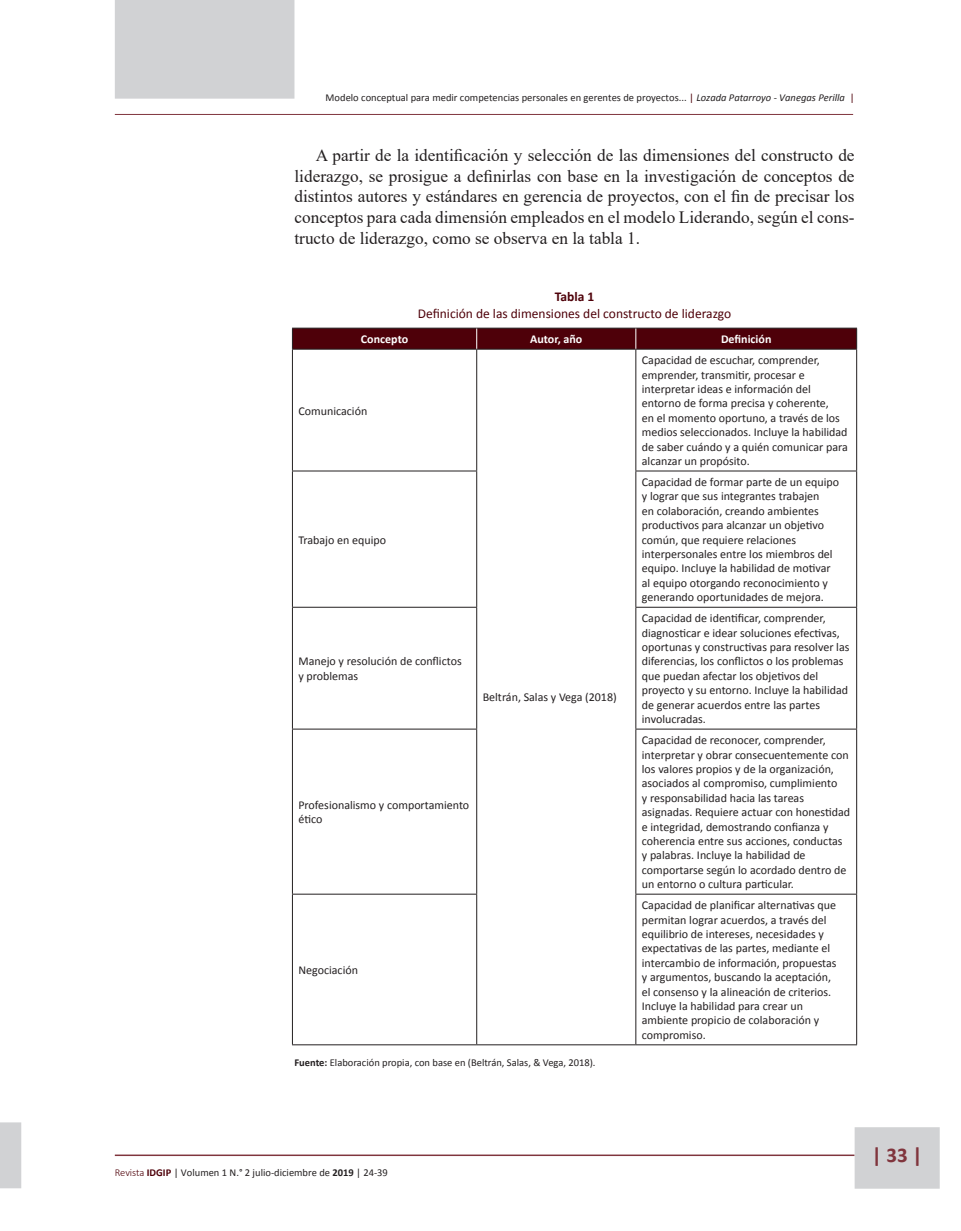
<style>
.page{position:relative;width:961px;height:1231px;background:#fff}
.page>*{position:absolute;margin:0;border:0;box-sizing:border-box;transform-origin:0 0}
.t1{font:700 21px "Calibri";color:#80353d}
.C__de_texto{font:17.25px/20.7px "Times New Roman";color:#231f20;text-align:justify}
.tit-cuadro{font:13.5px "Calibri";color:#4e0009}
.tit-cuadro-2{font:700 13.5px "Calibri";color:#4e0009}
.txt-cuadro{font:12px/14.4px "Calibri";color:#231f20}
.txt-cuadro-2{font:700 12px "Calibri";color:#fff}
.txt-cuadro-3{font:10.5px "Calibri";color:#231f20}
.s1{color:#4e0009}
.s2{font-style:italic}
.s3{font-weight:700}
.s4{font-weight:300;color:#4e0009}
.s5{font-weight:700;color:#4e0009}
</style>
<div class="page">
<hr style="left:115px;top:1154px;width:739px;height:2px;background:#80353d">
<hr style="left:115px;top:114px;width:738px;height:1px;background:#80353d">
<div style="left:115px;top:0;width:179px;height:99px;background:#d1d2d4"></div>
<div style="left:854px;top:1127px;width:85px;height:61px;background:#d1d2d4"></div>
<hr style="left:292px;top:349px;width:184px;height:1px;background:#231f20">
<hr style="left:292px;top:349px;width:1px;height:121px;background:#231f20">
<hr style="left:476px;top:349px;width:160px;height:1px;background:#231f20">
<hr style="left:476px;top:349px;width:1px;height:121px;background:#231f20">
<hr style="left:476px;top:1044px;width:160px;height:1px;background:#231f20">
<hr style="left:636px;top:349px;width:221px;height:1px;background:#231f20">
<hr style="left:635px;top:349px;width:1px;height:121px;background:#231f20">
<hr style="left:856px;top:349px;width:1px;height:121px;background:#231f20">
<hr style="left:292px;top:470px;width:185px;height:1px;background:#231f20">
<hr style="left:292px;top:471px;width:1px;height:136px;background:#231f20">
<hr style="left:476px;top:471px;width:1px;height:136px;background:#231f20">
<hr style="left:635px;top:470px;width:222px;height:1px;background:#231f20">
<hr style="left:635px;top:471px;width:1px;height:136px;background:#231f20">
<hr style="left:856px;top:471px;width:1px;height:136px;background:#231f20">
<hr style="left:292px;top:607px;width:185px;height:1px;background:#231f20">
<hr style="left:292px;top:607px;width:1px;height:121px;background:#231f20">
<hr style="left:476px;top:607px;width:1px;height:121px;background:#231f20">
<hr style="left:635px;top:607px;width:222px;height:1px;background:#231f20">
<hr style="left:635px;top:607px;width:1px;height:121px;background:#231f20">
<hr style="left:856px;top:607px;width:1px;height:121px;background:#231f20">
<hr style="left:292px;top:728px;width:185px;height:1px;background:#231f20">
<hr style="left:292px;top:729px;width:1px;height:164px;background:#231f20">
<hr style="left:476px;top:729px;width:1px;height:164px;background:#231f20">
<hr style="left:635px;top:728px;width:222px;height:1px;background:#231f20">
<hr style="left:635px;top:729px;width:1px;height:164px;background:#231f20">
<hr style="left:856px;top:729px;width:1px;height:164px;background:#231f20">
<hr style="left:292px;top:893px;width:185px;height:1px;background:#231f20">
<hr style="left:292px;top:894px;width:1px;height:150px;background:#231f20">
<hr style="left:476px;top:894px;width:1px;height:150px;background:#231f20">
<hr style="left:292px;top:1044px;width:184px;height:1px;background:#231f20">
<hr style="left:635px;top:893px;width:222px;height:1px;background:#231f20">
<hr style="left:635px;top:894px;width:1px;height:150px;background:#231f20">
<hr style="left:856px;top:894px;width:1px;height:150px;background:#231f20">
<hr style="left:636px;top:1044px;width:221px;height:1px;background:#231f20">
<svg style="left:292px;top:328px;width:565px;height:21px;background:#4c030b"></svg>
<svg style="left:0;top:1122px;width:21px;height:66px"></svg>
<p class="txt-cuadro-3" style="left:325px;top:91px;width:530px">Modelo conceptual para medir competencias personales en gerentes de proyectos... <span class="s1">|</span> <span class="s2">Lozada Patarroyo - Vanegas Perilla</span> <span class="s1">|</span></p>
<p class="C__de_texto" style="left:294px;top:144px;width:561px;text-indent:21px">A partir de la identificación y selección de las dimensiones del constructo de liderazgo, se prosigue a definirlas con base en la investigación de conceptos de distintos autores y estándares en gerencia de proyectos, con el fin de precisar los conceptos para cada dimensión empleados en el modelo Liderando, según el cons&shy;tructo de liderazgo, como se observa en la tabla 1.</p>
<p class="tit-cuadro-2" style="left:555px;top:288px;width:41px">Tabla 1</p>
<p class="tit-cuadro" style="left:418px;top:304px;width:315px">Definición de las dimensiones del constructo de liderazgo</p>
<p class="txt-cuadro-2" style="left:361px;top:331px;width:49px">Concepto</p>
<p class="txt-cuadro-2" style="left:530px;top:331px;width:54px">Autor, año</p>
<p class="txt-cuadro-2" style="left:721px;top:331px;width:52px">Definición</p>
<p class="txt-cuadro" style="left:298px;top:403px;width:70px">Comunicación</p>
<p class="txt-cuadro" style="left:298px;top:532px;width:89px">Trabajo en equipo</p>
<p class="txt-cuadro" style="left:298px;top:654px;width:165px">Manejo y resolución de conflictos y problemas</p>
<p class="txt-cuadro" style="left:482px;top:690px;width:135px">Beltrán, Salas y Vega (2018)</p>
<p class="txt-cuadro" style="left:298px;top:797px;width:172px">Profesionalismo y comportamiento ético</p>
<p class="txt-cuadro" style="left:298px;top:962px;width:61px">Negociación</p>
<p class="txt-cuadro-3" style="left:294px;top:1055px;width:302px"><span class="s3">Fuente:</span> Elaboración propia, con base en (Beltrán, Salas, &amp; Vega, 2018).</p>
<p class="txt-cuadro" style="left:642px;top:353px;width:207px">Capacidad de escuchar, comprender, emprender, transmitir, procesar e interpretar ideas e información del entorno de forma precisa y coherente,<br>en el momento oportuno, a través de los medios seleccionados. Incluye la habilidad de saber cuándo y a quién comunicar para alcanzar un propósito.</p>
<p class="txt-cuadro" style="left:642px;top:475px;width:199px">Capacidad de formar parte de un equipo y lograr que sus integrantes trabajen<br>en colaboración, creando ambientes productivos para alcanzar un objetivo común, que requiere relaciones interpersonales entre los miembros del equipo. Incluye la habilidad de motivar al equipo otorgando reconocimiento y generando oportunidades de mejora.</p>
<p class="txt-cuadro" style="left:642px;top:611px;width:209px">Capacidad de identificar, comprender, diagnosticar e idear soluciones efectivas, oportunas y constructivas para resolver las diferencias, los conflictos o los problemas que puedan afectar los objetivos del proyecto y su entorno. Incluye la habilidad de generar acuerdos entre las partes involucradas.</p>
<p class="txt-cuadro" style="left:642px;top:733px;width:210px">Capacidad de reconocer, comprender, interpretar y obrar consecuentemente con los valores propios y de la organización, asociados al compromiso, cumplimiento<br>y responsabilidad hacia las tareas asignadas. Requiere actuar con honestidad e integridad, demostrando confianza y coherencia entre sus acciones, conductas y palabras. Incluye la habilidad de comportarse según lo acordado dentro de un entorno o cultura particular.</p>
<p class="txt-cuadro" style="left:642px;top:898px;width:196px">Capacidad de planificar alternativas que permitan lograr acuerdos, a través del equilibrio de intereses, necesidades y expectativas de las partes, mediante el intercambio de información, propuestas y argumentos, buscando la aceptación, el consenso y la alineación de criterios.<br>Incluye la habilidad para crear un ambiente propicio de colaboración y compromiso.</p>
<p class="txt-cuadro-3" style="left:115px;top:1166px;width:275px"><span class="s4">Revista</span> <span class="s5">IDGIP</span> | Volumen 1 N.° 2 julio-diciembre de <span class="s3">2019</span> | 24-39</p>
<h1 class="t1" style="left:871px;top:1141px;width:52px">| 33 |</h1>
</div>
